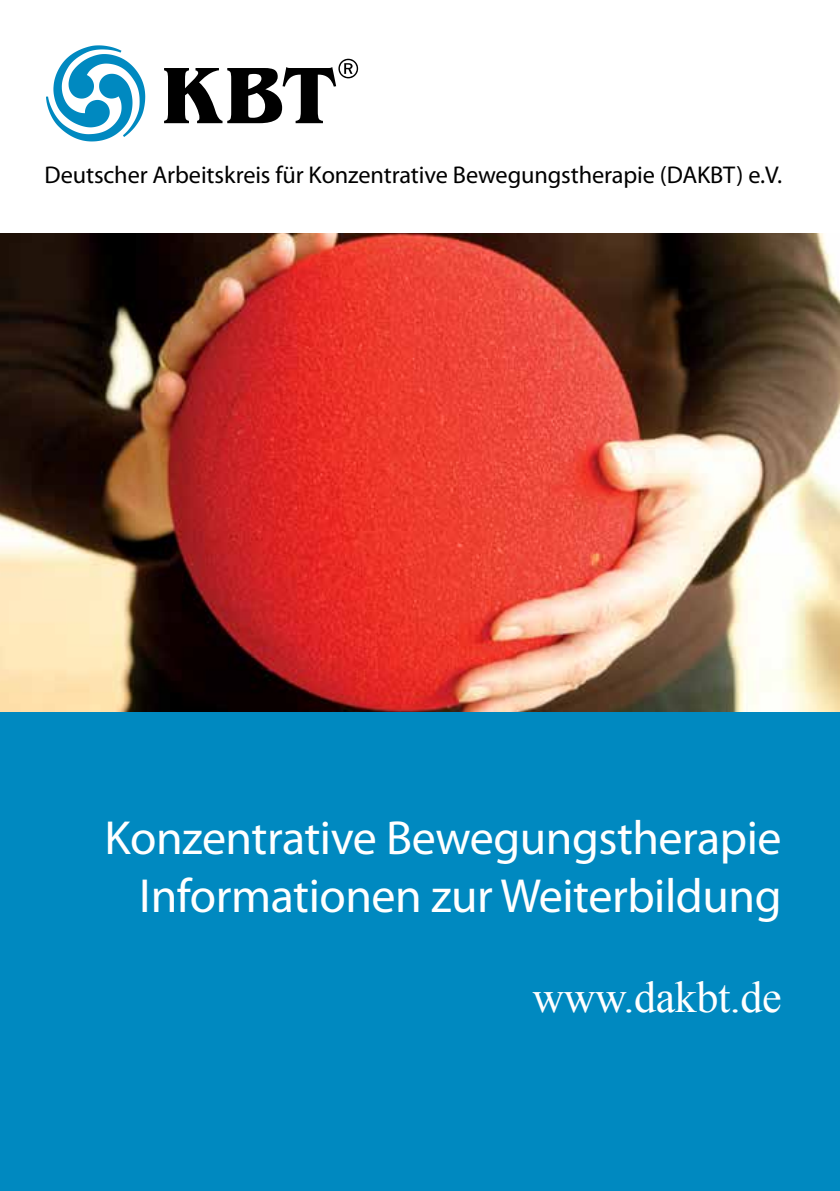
<style>
.page{position:relative;width:840px;height:1191px;background:#fff}
.page>*{position:absolute;margin:0;border:0;box-sizing:border-box;transform-origin:0 0}
.t1{font:48px/58px "Myriad Pro";letter-spacing:-.01em;color:#fff;text-align:right}
.t2{font:44px "Times New Roman";letter-spacing:-.01em;color:#fff}
.t3{font:24.2px "Myriad Pro";letter-spacing:-.005em;color:#000}
</style>
<div class="page">
<div style="left:0;top:315px;width:839px;height:876px;background:#0089c0"></div>
<svg style="left:46px;top:45px;width:99px;height:96px"></svg>
<svg style="left:164px;top:59px;width:194px;height:64px"></svg>
<img style="left:0;top:234px;width:839px;height:477px">
<p class="t3" style="left:45px;top:160px;width:738px">Deutscher Arbeitskreis für Konzentrative Bewegungstherapie (DAKBT) e.V.</p>
<h1 class="t1" style="left:105px;top:808px;width:678px">Konzentrative Bewegungstherapie<br>Informationen zur Weiterbildung</h1>
<h2 class="t2" style="left:532px;top:968px;width:250px">www.dakbt.de</h2>
</div>
